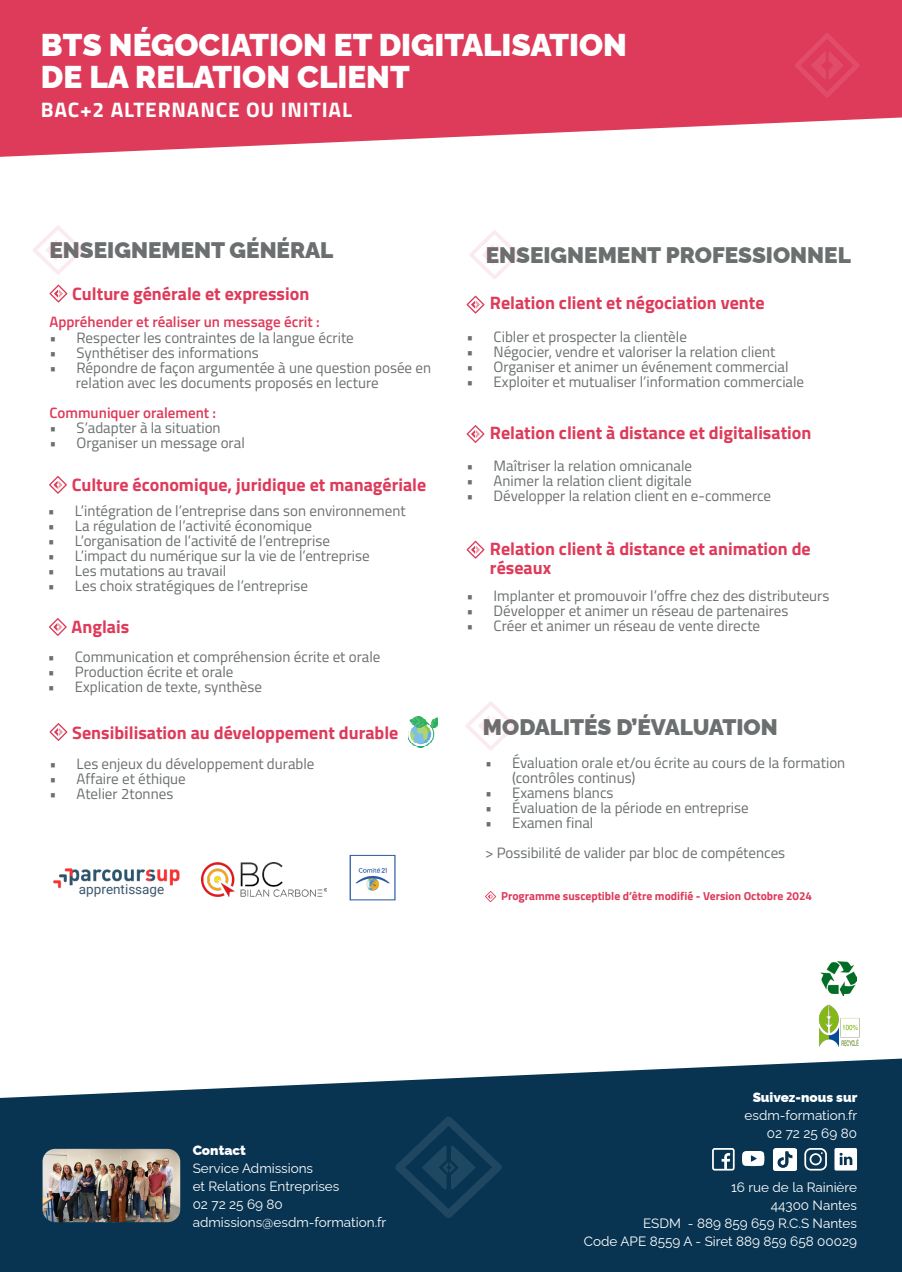
<style>
.page{position:relative;width:902px;height:1272px;background:#fff}
.page>*{position:absolute;margin:0;border:0;box-sizing:border-box;transform-origin:0 0}
.t1{font:900 31.5px "Raleway";color:#fff}
.t2{font:900 22.5px "Raleway";color:#6b6f6f}
.t3{font:700 21px "Titillium Web";letter-spacing:.04em;color:#fff}
.t4{font:700 18px/19.5px "Titillium Web";color:#de3a59}
.t5{font:15px "Titillium Web";color:#6b6f6f}
.t6{font:15px/15px "Titillium Web";color:#6a6e6f}
.t7{font:600 15px "Titillium Web";color:#de3a59}
.t8{font:13.5px "Raleway";color:#fff}
.t9{font:900 13.5px "Raleway";color:#fff}
.t10{font:13.5px "Roboto";color:#3d566e}
.t11{font:700 11.55px "Titillium Web";color:#de3a59}
</style>
<div class="page">
<svg style="left:0;top:0;width:901px;height:157px;background:#e2536e"></svg>
<svg style="left:794px;top:33px;width:65px;height:65px;background:#de3f5d"></svg>
<svg style="left:49px;top:284px;width:18px;height:18px"></svg>
<svg style="left:49px;top:476px;width:18px;height:18px"></svg>
<svg style="left:49px;top:618px;width:18px;height:18px"></svg>
<svg style="left:465px;top:701px;width:51px;height:49px"></svg>
<svg style="left:33px;top:226px;width:50px;height:49px"></svg>
<svg style="left:466px;top:295px;width:18px;height:18px"></svg>
<svg style="left:469px;top:230px;width:51px;height:49px"></svg>
<svg style="left:466px;top:425px;width:18px;height:18px"></svg>
<svg style="left:466px;top:540px;width:18px;height:18px"></svg>
<svg style="left:49px;top:723px;width:18px;height:18px"></svg>
<img style="left:408px;top:716px;width:30px;height:31px">
<svg style="left:485px;top:891px;width:11px;height:11px"></svg>
<svg style="left:0;top:1058px;width:901px;height:213px;background:#224a63"></svg>
<svg style="left:395px;top:1116px;width:106px;height:101px;background:#0f3956"></svg>
<img style="left:43px;top:1148px;width:137px;height:74px">
<img style="left:773px;top:1147px;width:23px;height:23px">
<svg style="left:804px;top:1147px;width:22px;height:23px"></svg>
<svg style="left:834px;top:1147px;width:22px;height:23px"></svg>
<img style="left:742px;top:1151px;width:23px;height:17px">
<svg style="left:712px;top:1147px;width:22px;height:23px"></svg>
<img style="left:820px;top:961px;width:36px;height:34px">
<img style="left:818px;top:1004px;width:42px;height:43px">
<img style="left:53px;top:868px;width:127px;height:21px">
<img style="left:202px;top:862px;width:124px;height:34px">
<img style="left:349px;top:854px;width:47px;height:47px">
<p class="t1" style="left:41px;top:20px;width:587px">BTS NÉGOCIATION ET DIGITALISATION</p>
<p class="t1" style="left:41px;top:51px;width:370px">DE LA RELATION CLIENT</p>
<p class="t3" style="left:41px;top:94px;width:312px">BAC+2 ALTERNANCE OU INITIAL</p>
<p class="t2" style="left:49px;top:232px;width:285px">ENSEIGNEMENT GÉNÉRAL</p>
<p class="t4" style="left:72px;top:283px;width:238px">Culture générale et expression</p>
<p class="t7" style="left:49px;top:311px;width:271px">Appréhender et réaliser un message écrit :</p>
<p class="t5" style="left:49px;top:326px;width:306px">• Respecter les contraintes de la langue écrite</p>
<p class="t5" style="left:49px;top:341px;width:211px">• Synthétiser des informations</p>
<p class="t5" style="left:49px;top:356px;width:383px">• Répondre de façon argumentée à une question posée en</p>
<p class="t5" style="left:76px;top:371px;width:304px">relation avec les documents proposés en lecture</p>
<p class="t7" style="left:49px;top:401px;width:168px">Communiquer oralement :</p>
<p class="t5" style="left:49px;top:416px;width:173px">• S’adapter à la situation</p>
<p class="t5" style="left:49px;top:431px;width:197px">• Organiser un message oral</p>
<p class="t4" style="left:72px;top:474px;width:356px">Culture économique, juridique et managériale</p>
<p class="t5" style="left:48px;top:499px;width:359px">• L’intégration de l’entreprise dans son environnement</p>
<p class="t5" style="left:48px;top:514px;width:265px">• La régulation de l’activité économique</p>
<p class="t5" style="left:48px;top:529px;width:283px">• L’organisation de l’activité de l’entreprise</p>
<p class="t5" style="left:48px;top:544px;width:323px">• L’impact du numérique sur la vie de l’entreprise</p>
<p class="t5" style="left:48px;top:559px;width:180px">• Les mutations au travail</p>
<p class="t5" style="left:48px;top:574px;width:261px">• Les choix stratégiques de l’entreprise</p>
<p class="t4" style="left:72px;top:615px;width:59px">Anglais</p>
<p class="t5" style="left:48px;top:646px;width:334px">• Communication et compréhension écrite et orale</p>
<p class="t5" style="left:48px;top:661px;width:187px">• Production écrite et orale</p>
<p class="t5" style="left:48px;top:676px;width:216px">• Explication de texte, synthèse</p>
<p class="t4" style="left:72px;top:721px;width:327px">Sensibilisation au développement durable</p>
<p class="t5" style="left:50px;top:752px;width:266px">• Les enjeux du développement durable</p>
<p class="t5" style="left:50px;top:767px;width:138px">• Affaire et éthique</p>
<p class="t5" style="left:50px;top:782px;width:125px">• Atelier 2tonnes</p>
<p class="t10" style="left:79px;top:879px;width:87px">apprentissage</p>
<p class="t2" style="left:485px;top:237px;width:366px">ENSEIGNEMENT PROFESSIONNEL</p>
<p class="t4" style="left:490px;top:292px;width:276px">Relation client et négociation vente</p>
<p class="t5" style="left:466px;top:326px;width:222px">• Cibler et prospecter la clientèle</p>
<p class="t5" style="left:466px;top:341px;width:310px">• Négocier, vendre et valoriser la relation client</p>
<p class="t5" style="left:466px;top:356px;width:323px">• Organiser et animer un événement commercial</p>
<p class="t5" style="left:466px;top:371px;width:339px">• Exploiter et mutualiser l’information commerciale</p>
<p class="t4" style="left:490px;top:422px;width:323px">Relation client à distance et digitalisation</p>
<p class="t5" style="left:466px;top:455px;width:227px">• Maîtriser la relation omnicanale</p>
<p class="t5" style="left:466px;top:470px;width:227px">• Animer la relation client digitale</p>
<p class="t5" style="left:466px;top:485px;width:306px">• Développer la relation client en e-commerce</p>
<p class="t4" style="left:490px;top:537px;width:322px">Relation client à distance et animation de réseaux</p>
<p class="t5" style="left:466px;top:585px;width:364px">• Implanter et promouvoir l’offre chez des distributeurs</p>
<p class="t5" style="left:466px;top:600px;width:323px">• Développer et animer un réseau de partenaires</p>
<p class="t5" style="left:466px;top:615px;width:295px">• Créer et animer un réseau de vente directe</p>
<p class="t2" style="left:483px;top:708px;width:296px">MODALITÉS D’ÉVALUATION</p>
<p class="t6" style="left:512px;top:754px;width:335px;text-indent:-27px">• Évaluation orale et/ou écrite au cours de la formation (contrôles continus)</p>
<p class="t6" style="left:485px;top:784px;width:130px">• Examens blancs</p>
<p class="t6" style="left:485px;top:799px;width:265px">• Évaluation de la période en entreprise</p>
<p class="t6" style="left:485px;top:814px;width:110px">• Examen final</p>
<p class="t6" style="left:485px;top:844px;width:301px">&gt; Possibilité de valider par bloc de compétences</p>
<p class="t11" style="left:501px;top:887px;width:312px">Programme susceptible d’être modifié - Version Octobre 2024</p>
<p class="t9" style="left:193px;top:1139px;width:55px">Contact</p>
<p class="t8" style="left:193px;top:1157px;width:122px">Service Admissions</p>
<p class="t8" style="left:193px;top:1175px;width:148px">et Relations Entreprises</p>
<p class="t8" style="left:193px;top:1193px;width:92px">02 72 25 69 80</p>
<p class="t8" style="left:193px;top:1211px;width:195px">admissions@esdm-formation.fr</p>
<p class="t9" style="left:752px;top:1086px;width:106px">Suivez-nous sur</p>
<p class="t8" style="left:744px;top:1104px;width:114px">esdm-formation.fr</p>
<p class="t8" style="left:766px;top:1122px;width:92px">02 72 25 69 80</p>
<p class="t8" style="left:731px;top:1176px;width:127px">16 rue de la Rainière</p>
<p class="t8" style="left:770px;top:1194px;width:88px">44300 Nantes</p>
<p class="t8" style="left:643px;top:1212px;width:215px">ESDM - 889 859 659 R.C.S Nantes</p>
<p class="t8" style="left:583px;top:1230px;width:275px">Code APE 8559 A - Siret 889 859 658 00029</p>
</div>
